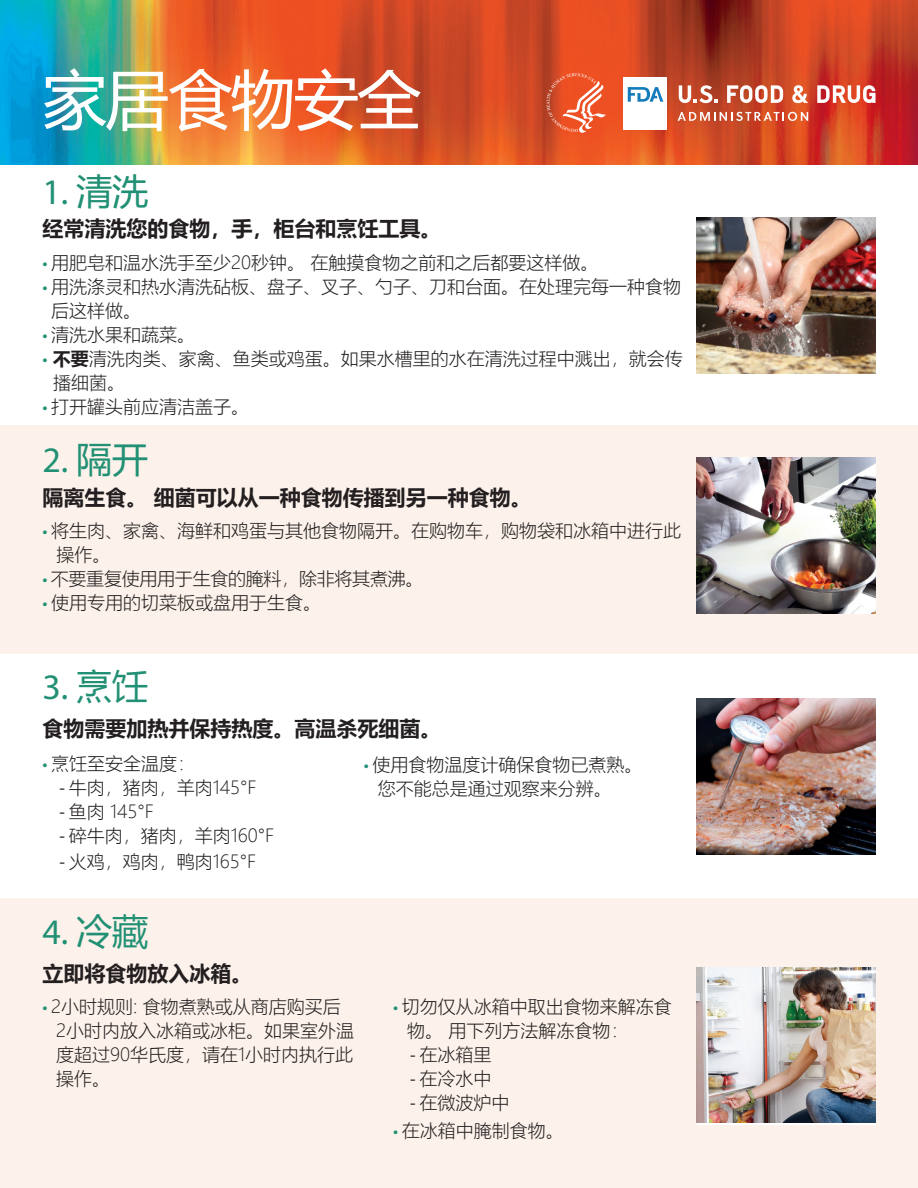
<style>
.page{position:relative;width:918px;height:1188px;background:#fff}
.page>*{position:absolute;margin:0;border:0;box-sizing:border-box;transform-origin:0 0}
.t1{font:64.5px "Microsoft Ya Hei";letter-spacing:-.025em;color:#fff}
.t2{font:36px "Myriad Pro";color:#219074}
.t3{font:700 21px "Microsoft Ya Hei";color:#231f20}
.t4{font:300 18px/24px "Microsoft Ya Hei";color:#231f20}
.s1{font-family:"Microsoft Ya Hei"}
.s2{font-family:"Myriad Pro";font-weight:400;color:#219074}
.s3{font-weight:700}
.s4{font-family:"Myriad Pro";font-weight:400}
</style>
<div class="page">
<div style="left:0;top:425px;width:918px;height:229px;background:#fcf2eb"></div>
<div style="left:0;top:899px;width:918px;height:289px;background:#fcf2eb"></div>
<img style="left:0;top:0;width:918px;height:165px">
<svg style="left:678px;top:112px;width:130px;height:9px"></svg>
<svg style="left:727px;top:85px;width:56px;height:18px"></svg>
<svg style="left:792px;top:85px;width:16px;height:18px"></svg>
<svg style="left:817px;top:85px;width:59px;height:18px"></svg>
<svg style="left:679px;top:85px;width:38px;height:18px"></svg>
<div style="left:623px;top:77px;width:44px;height:52px;background:#fff"></div>
<svg style="left:628px;top:87px;width:35px;height:15px"></svg>
<svg style="left:546px;top:73px;width:60px;height:60px;background:#e66946"></svg>
<img style="left:697px;top:217px;width:179px;height:157px">
<img style="left:697px;top:457px;width:179px;height:157px">
<img style="left:697px;top:698px;width:179px;height:157px">
<img style="left:697px;top:968px;width:178px;height:155px">
<h1 class="t1" style="left:43px;top:56px;width:380px">家居食物安全</h1>
<h2 class="t2" style="left:43px;top:169px;width:107px">1. <span class="s1">清洗</span></h2>
<p class="t3" style="left:43px;top:214px;width:400px">经常清洗您的食物，手，柜台和烹饪工具。</p>
<p class="t4" style="left:43px;top:250px;width:558px"><span class="s2">•</span> 用肥皂和温水洗手至少20秒钟。 在触摸食物之前和之后都要这样做。</p>
<p class="t4" style="left:51px;top:274px;width:631px;text-indent:-9px"><span class="s2">•</span> 用洗涤灵和热水清洗砧板、盘子、叉子、勺子、刀和台面。在处理完每一种食物后这样做。</p>
<p class="t4" style="left:43px;top:322px;width:154px"><span class="s2">•</span> 清洗水果和蔬菜。</p>
<p class="t4" style="left:53px;top:346px;width:631px;text-indent:-10px"><span class="s2">•</span> <span class="s3">不要</span>清洗肉类、家禽、鱼类或鸡蛋。如果水槽里的水在清洗过程中溅出，就会传播细菌。</p>
<p class="t4" style="left:43px;top:394px;width:208px"><span class="s2">•</span> 打开罐头前应清洁盖子。</p>
<h2 class="t2" style="left:43px;top:438px;width:107px">2. <span class="s1">隔开</span></h2>
<p class="t3" style="left:43px;top:482px;width:491px">隔离生食。 细菌可以从一种食物传播到另一种食物。</p>
<p class="t4" style="left:56px;top:518px;width:626px;text-indent:-14px"><span class="s2">•</span> 将生肉、家禽、海鲜和鸡蛋与其他食物隔开。在购物车，购物袋和冰箱中进行此操作。</p>
<p class="t4" style="left:43px;top:566px;width:382px"><span class="s2">•</span> 不要重复使用用于生食的腌料，除非将其煮沸。</p>
<p class="t4" style="left:43px;top:590px;width:280px"><span class="s2">•</span> 使用专用的切菜板或盘用于生食。</p>
<h2 class="t2" style="left:43px;top:665px;width:107px">3. <span class="s1">烹饪</span></h2>
<p class="t3" style="left:43px;top:714px;width:400px">食物需要加热并保持热度。高温杀死细菌。</p>
<p class="t4" style="left:43px;top:751px;width:154px"><span class="s2">•</span> 烹饪至安全温度：</p>
<p class="t4" style="left:60px;top:775px;width:199px"><span class="s4">‑</span> 牛肉，猪肉，羊肉145°F</p>
<p class="t4" style="left:60px;top:799px;width:96px"><span class="s4">‑</span> 鱼肉 145°F</p>
<p class="t4" style="left:60px;top:823px;width:216px"><span class="s4">‑</span> 碎牛肉，猪肉，羊肉160°F</p>
<p class="t4" style="left:60px;top:849px;width:198px"><span class="s4">‑</span> 火鸡，鸡肉，鸭肉165°F</p>
<p class="t4" style="left:378px;top:752px;width:266px;text-indent:-14px"><span class="s2">•</span> 使用食物温度计确保食物已煮熟。您不能总是通过观察来分辨。</p>
<h2 class="t2" style="left:43px;top:909px;width:107px">4. <span class="s1">冷藏</span></h2>
<p class="t3" style="left:43px;top:958px;width:211px">立即将食物放入冰箱。</p>
<p class="t4" style="left:56px;top:994px;width:300px;text-indent:-14px"><span class="s2">•</span> 2小时规则: 食物煮熟或从商店购买后<br>2小时内放入冰箱或冰柜。如果室外温度超过90华氏度，请在1小时内执行此操作。</p>
<p class="t4" style="left:407px;top:994px;width:266px;text-indent:-14px"><span class="s2">•</span> 切勿仅从冰箱中取出食物来解冻食物。 用下列方法解冻食物：</p>
<p class="t4" style="left:410px;top:1042px;width:83px"><span class="s4">‑</span> 在冰箱里</p>
<p class="t4" style="left:410px;top:1066px;width:83px"><span class="s4">‑</span> 在冷水中</p>
<p class="t4" style="left:410px;top:1090px;width:101px"><span class="s4">‑</span> 在微波炉中</p>
<p class="t4" style="left:393px;top:1118px;width:172px"><span class="s2">•</span> 在冰箱中腌制食物。</p>
</div>
